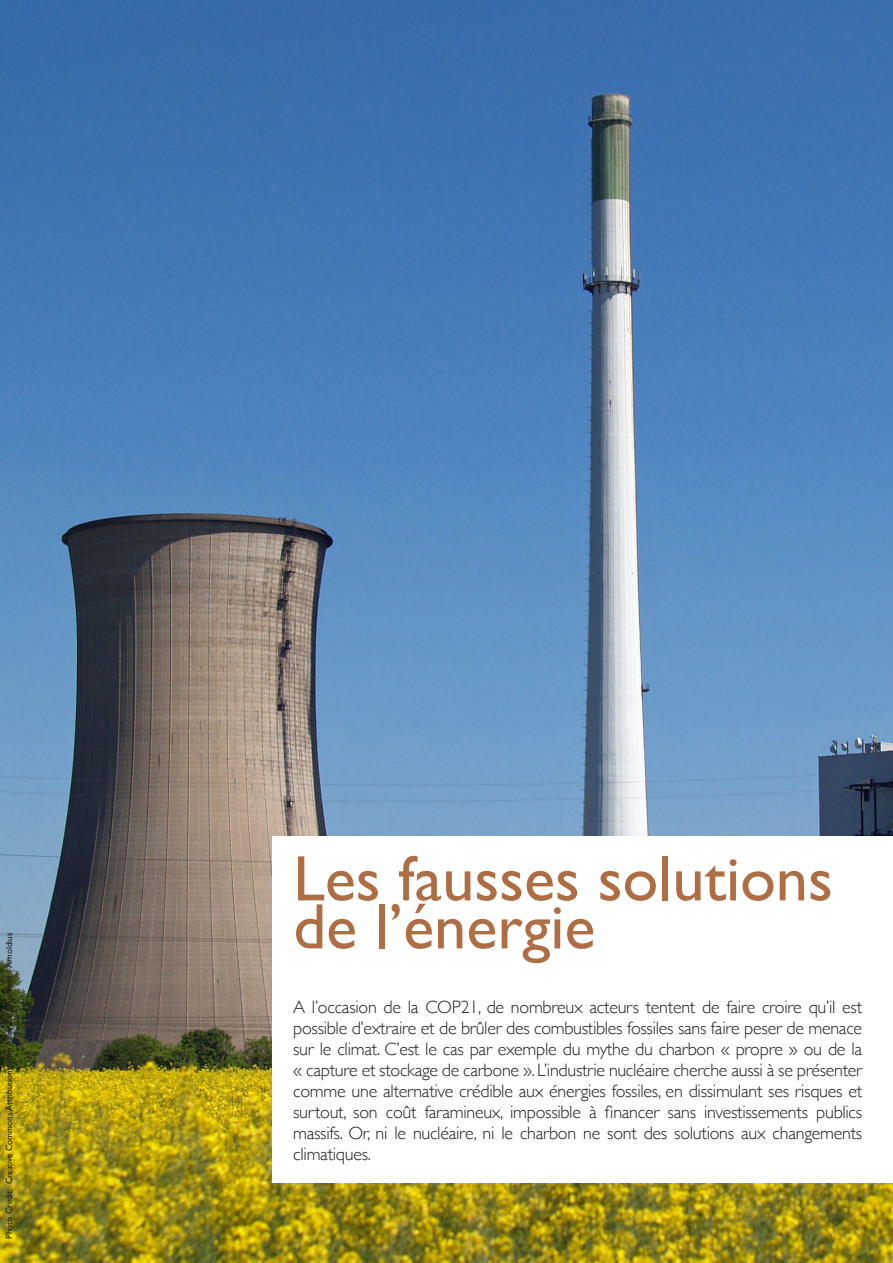
<style>
.page{position:relative;width:893px;height:1263px;background:#fff}
.page>*{position:absolute;margin:0;border:0;box-sizing:border-box;transform-origin:0 0}
.t1{font:64.5px/48px "Gill Sans";color:#af6d44}
.t2{font:300 18px/21.1px "Gill Sans";letter-spacing:-.015em;color:#231f20;text-align:justify}
.t3{font:9px "Gill Sans";color:#231f20}
</style>
<div class="page">
<img style="left:0;top:0;width:893px;height:1263px">
<div style="left:272px;top:837px;width:621px;height:346px;background:#fff"></div>
<p class="t3" style="left:4px;top:1239px;width:307px;rotate:-90deg">Photo Credit: Creative Commons Attribution-Share Alike 3.0 Unported - Arnoldius</p>
<p class="t1" style="left:293px;top:854px;width:541px">Les fausses solutions de l’énergie</p>
<p class="t2" style="left:293px;top:995px;width:571px">A l’occasion de la COP21, de nombreux acteurs tentent de faire croire qu’il est possible d’extraire et de brûler des combustibles fossiles sans faire peser de menace sur le climat. C’est le cas par exemple du mythe du charbon « propre » ou de la « capture et stockage de carbone ». L’industrie nucléaire cherche aussi à se présenter comme une alternative crédible aux énergies fossiles, en dissimulant ses risques et surtout, son coût faramineux, impossible à financer sans investissements publics massifs. Or, ni le nucléaire, ni le charbon ne sont des solutions aux changements climatiques.</p>
</div>
